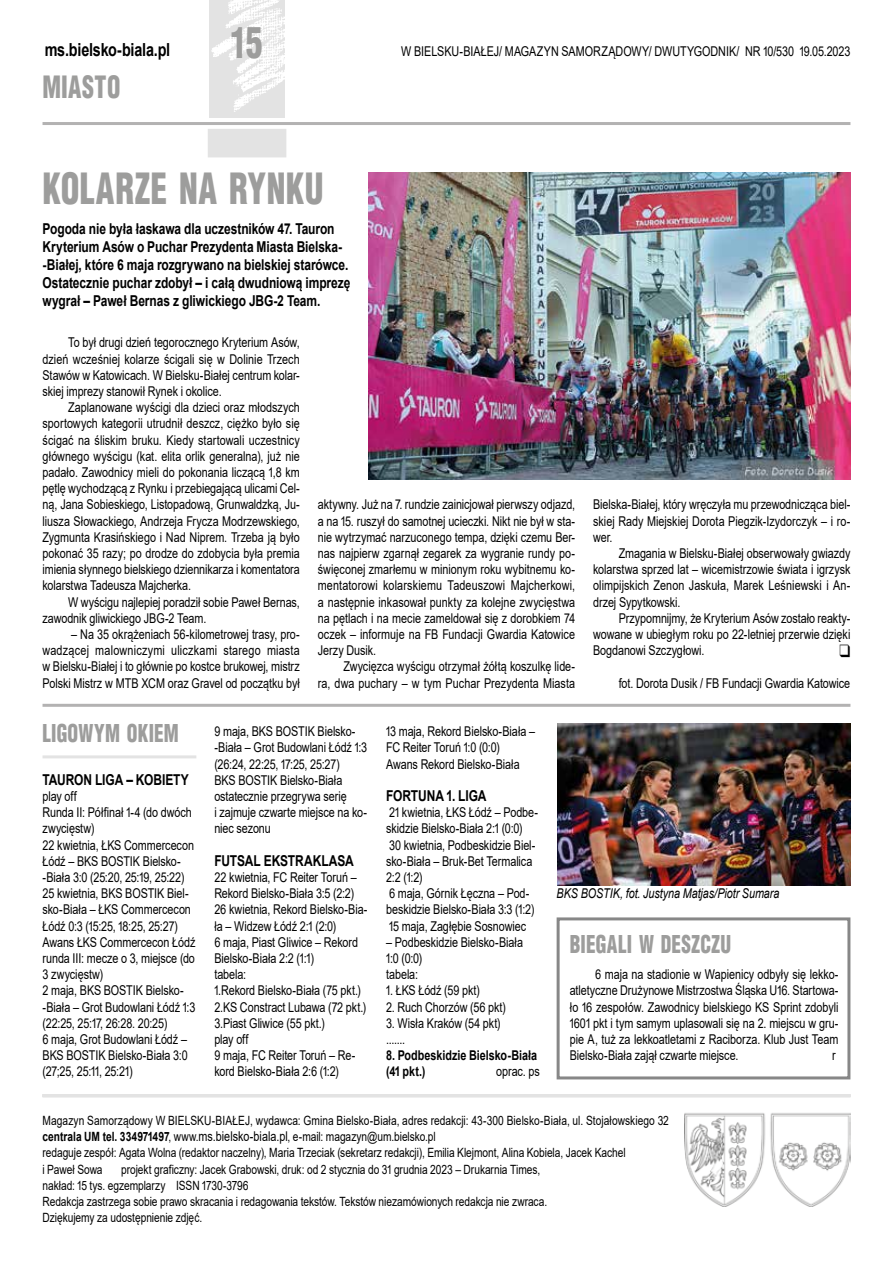
<style>
.page{position:relative;width:893px;height:1263px;background:#fff}
.page>*{position:absolute;margin:0;border:0;box-sizing:border-box;transform-origin:0 0}
.t1{font:900 42px "Switzerland Cond";letter-spacing:.015em;color:#9d9d9c;scale:.8 1}
.t2{font:900 30px "Switzerland Cond";letter-spacing:.02em;color:#9d9d9c;scale:.8 1}
.t3{font:900 24px "Switzerland Cond";letter-spacing:.015em;color:#9d9d9c;scale:.8 1}
.t4{font:700 18px "Arial";letter-spacing:-.015em;color:#000;scale:.8 1}
.t5{font:700 15px/18px "Arial";letter-spacing:-.005em;color:#000;scale:.8 1}
.t6{font:13.5px/16.2px "Arial";letter-spacing:-.005em;color:#000;text-align:justify;scale:.8 1}
.t7{font:italic 13.5px "Arial";letter-spacing:-.005em;color:#000;scale:.8 1}
.t8{font:700 13.5px/16.2px "Arial";color:#000;scale:.8 1}
.t9{font:12.75px/16.2px "Arial";letter-spacing:-.005em;color:#000;scale:.8 1}
.s1{font-weight:700}
.s2{font-size:13.5px}
</style>
<div class="page">
<hr style="left:43px;top:122px;width:807px;height:3px;background:#b3b2b2">
<img style="left:209px;top:0;width:76px;height:117px">
<div style="left:208px;top:129px;width:78px;height:28px;background:#e3e3e3"></div>
<img style="left:684px;top:1113px;width:166px;height:94px">
<hr style="left:43px;top:1094px;width:807px;height:3px;background:#e3e3e3">
<img style="left:369px;top:172px;width:481px;height:308px">
<hr style="left:43px;top:704px;width:807px;height:3px;background:#b3b2b2">
<img style="left:557px;top:723px;width:293px;height:162px">
<div style="left:557px;top:917px;width:293px;height:162px;border:3px solid #878787"></div>
<hr style="left:43px;top:755px;width:153px;height:3px;background:#e3e3e3">
<h3 class="t4" style="left:45px;top:37px;width:158px">ms.bielsko-biala.pl</h3>
<h2 class="t2" style="left:43px;top:68px;width:99px">MIASTO</h2>
<h1 class="t1" style="left:230px;top:16px;width:42px">15</h1>
<h1 class="t1" style="left:43px;top:162px;width:353px">KOLARZE NA RYNKU</h1>
<p class="t5" style="left:43px;top:220px;width:386px">Pogoda nie była łaskawa dla uczestników 47. Tauron Kryterium Asów o Puchar Prezydenta Miasta Bielska--Białej, które 6 maja rozgrywano na bielskiej starówce.<br>Ostatecznie puchar zdobył – i całą dwudniową imprezę wygrał – Paweł Bernas z gliwickiego JBG-2 Team.</p>
<p class="t6" style="left:401px;top:43px;width:563px">W BIELSKU-BIAŁEJ/ MAGAZYN SAMORZĄDOWY/ DWUTYGODNIK/ NR 10/530 19.05.2023</p>
<p class="t6" style="left:43px;top:334px;width:323px;text-indent:26px">To był drugi dzień tegorocznego Kryterium Asów, dzień wcześniej kolarze ścigali się w Dolinie Trzech Stawów w Katowicach. W Bielsku-Białej centrum kolar&shy;skiej imprezy stanowił Rynek i okolice.</p>
<p class="t6" style="left:43px;top:399px;width:323px;text-indent:26px">Zaplanowane wyścigi dla dzieci oraz młodszych sportowych kategorii utrudnił deszcz, ciężko było się ścigać na śliskim bruku. Kiedy startowali uczestnicy głównego wyścigu (kat. elita orlik generalna), już nie padało. Zawodnicy mieli do pokonania liczącą 1,8 km pętlę wychodzącą z Rynku i przebiegającą ulicami Cel&shy;ną, Jana Sobieskiego, Listopadową, Grunwaldzką, Ju&shy;liusza Słowackiego, Andrzeja Frycza Modrzewskiego, Zygmunta Krasińskiego i Nad Niprem. Trzeba ją było pokonać 35 razy; po drodze do zdobycia była premia imienia słynnego bielskiego dziennikarza i komentatora kolarstwa Tadeusza Majcherka.</p>
<p class="t6" style="left:43px;top:594px;width:323px;text-indent:26px">W wyścigu najlepiej poradził sobie Paweł Bernas, zawodnik gliwickiego JBG-2 Team.</p>
<p class="t6" style="left:43px;top:626px;width:323px;text-indent:29px">– Na 35 okrążeniach 56-kilometrowej trasy, pro&shy;wadzącej malowniczymi uliczkami starego miasta w Bielsku-Białej i to głównie po kostce brukowej, mistrz Polski Mistrz w MTB XCM oraz Gravel od początku był</p>
<p class="t6" style="left:318px;top:496px;width:323px">aktywny. Już na 7. rundzie zainicjował pierwszy odjazd, a na 15. ruszył do samotnej ucieczki. Nikt nie był w sta&shy;nie wytrzymać narzuconego tempa, dzięki czemu Ber&shy;nas najpierw zgarnął zegarek za wygranie rundy po&shy;święconej zmarłemu w minionym roku wybitnemu ko&shy;mentatorowi kolarskiemu Tadeuszowi Majcherkowi, a następnie inkasował punkty za kolejne zwycięstwa na pętlach i na mecie zameldował się z dorobkiem 74 oczek – informuje na FB Fundacji Gwardia Katowice Jerzy Dusik.</p>
<p class="t6" style="left:318px;top:658px;width:323px;text-align:right">Zwycięzca wyścigu otrzymał żółtą koszulkę lide-<br>ra, dwa puchary – w tym Puchar Prezydenta Miasta</p>
<p class="t6" style="left:593px;top:496px;width:323px">Bielska-Białej, który wręczyła mu przewodnicząca biel&shy;skiej Rady Miejskiej Dorota Piegzik-Izydorczyk – i ro&shy;wer.</p>
<p class="t6" style="left:593px;top:545px;width:323px;text-indent:26px">Zmagania w Bielsku-Białej obserwowały gwiazdy kolarstwa sprzed lat – wicemistrzowie świata i igrzysk olimpijskich Zenon Jaskuła, Marek Leśniewski i An&shy;drzej Sypytkowski.</p>
<p class="t6" style="left:593px;top:610px;width:323px;text-indent:26px">Przypomnijmy, że Kryterium Asów zostało reakty&shy;wowane w ubiegłym roku po 22-letniej przerwie dzięki Bogdanowi Szczygłowi.</p>
<p class="t6" style="left:619px;top:675px;width:291px">fot. Dorota Dusik / FB Fundacji Gwardia Katowice</p>
<h3 class="t3" style="left:43px;top:718px;width:172px">LIGOWYM OKIEM</h3>
<p class="t5" style="left:43px;top:771px;width:184px">TAURON LIGA – KOBIETY</p>
<p class="t6" style="left:43px;top:788px;width:193px;text-align:left">play off<br>Runda II: Półfinał 1-4 (do dwóch zwycięstw)<br>22 kwietnia, ŁKS Commercecon<br>Łódź – BKS BOSTIK Bielsko--Biała 3:0 (25:20, 25:19, 25:22)<br>25 kwietnia, BKS BOSTIK Biel&shy;sko-Biała – ŁKS Commercecon<br>Łódź 0:3 (15:25, 18:25, 25:27)<br>Awans ŁKS Commercecon Łódź runda III: mecze o 3, miejsce (do<br>3 zwycięstw)<br>2 maja, BKS BOSTIK Bielsko--Biała – Grot Budowlani Łódź 1:3 (22:25, 25:17, 26:28. 20:25)<br>6 maja, Grot Budowlani Łódź –<br>BKS BOSTIK Bielsko-Biała 3:0 (27;25, 25:11, 25:21)</p>
<p class="t6" style="left:214px;top:723px;width:193px;text-align:left">9 maja, BKS BOSTIK Bielsko--Biała – Grot Budowlani Łódź 1:3 (26:24, 22:25, 17:25, 25:27)<br>BKS BOSTIK Bielsko-Biała ostatecznie przegrywa serię<br>i zajmuje czwarte miejsce na ko&shy;niec sezonu</p>
<p class="t5" style="left:214px;top:852px;width:176px">FUTSAL EKSTRAKLASA</p>
<p class="t6" style="left:214px;top:869px;width:193px;text-align:left">22 kwietnia, FC Reiter Toruń –<br>Rekord Bielsko-Biała 3:5 (2:2)<br>26 kwietnia, Rekord Bielsko-Bia&shy;ła – Widzew Łódź 2:1 (2:0)<br>6 maja, Piast Gliwice – Rekord<br>Bielsko-Biała 2:2 (1:1)<br>tabela:<br>1.Rekord Bielsko-Biała (75 pkt.)<br>2.KS Constract Lubawa (72 pkt.)<br>3.Piast Gliwice (55 pkt.)<br>play off<br>9 maja, FC Reiter Toruń – Re&shy;kord Bielsko-Biała 2:6 (1:2)</p>
<p class="t6" style="left:386px;top:723px;width:188px;text-align:left">13 maja, Rekord Bielsko-Biała –<br>FC Reiter Toruń 1:0 (0:0)<br>Awans Rekord Bielsko-Biała</p>
<p class="t5" style="left:386px;top:787px;width:127px">FORTUNA 1. LIGA</p>
<p class="t6" style="left:386px;top:804px;width:191px;text-align:left">21 kwietnia, ŁKS Łódź – Podbe&shy;skidzie Bielsko-Biała 2:1 (0:0)<br>30 kwietnia, Podbeskidzie Biel&shy;sko-Biała – Bruk-Bet Termalica<br>2:2 (1:2)<br>6 maja, Górnik Łęczna – Pod&shy;beskidzie Bielsko-Biała 3:3 (1:2)<br>15 maja, Zagłębie Sosnowiec</p>
<p class="t6" style="left:386px;top:934px;width:173px;text-align:left">– Podbeskidzie Bielsko-Biała<br>1:0 (0:0)<br>tabela:</p>
<p class="t6" style="left:386px;top:982px;width:118px">1. ŁKS Łódź (59 pkt)</p>
<p class="t6" style="left:386px;top:999px;width:151px">2. Ruch Chorzów (56 pkt)</p>
<p class="t6" style="left:386px;top:1015px;width:144px">3. Wisła Kraków (54 pkt) .......</p>
<p class="t8" style="left:386px;top:1047px;width:190px">8. Podbeskidzie Bielsko-Biała (41 pkt.)</p>
<p class="t6" style="left:496px;top:1063px;width:56px">oprac. ps</p>
<p class="t7" style="left:557px;top:885px;width:280px">BKS BOSTIK, fot. Justyna Matjas/Piotr Sumara</p>
<h3 class="t3" style="left:570px;top:928px;width:203px">BIEGALI W DESZCZU</h3>
<p class="t6" style="left:570px;top:966px;width:337px;text-indent:26px">6 maja na stadionie w Wapienicy odbyły się lekko&shy;atletyczne Drużynowe Mistrzostwa Śląska U16. Startowa&shy;ło 16 zespołów. Zawodnicy bielskiego KS Sprint zdobyli 1601 pkt i tym samym uplasowali się na 2. miejscu w gru&shy;pie A, tuż za lekkoatletami z Raciborza. Klub Just Team Bielsko-Biała zajął czwarte miejsce.</p>
<p class="t6" style="left:832px;top:1047px;width:6px">r</p>
<p class="t9" style="left:43px;top:1112px;width:785px">Magazyn Samorządowy W BIELSKU-BIAŁEJ, wydawca: Gmina Bielsko-Biała, adres redakcji: 43-300 Bielsko-Biała, ul. Stojałowskiego 32 <span class="s1">centrala UM tel. 334971497</span>, www.<span class="s2">ms.bielsko-biala.pl</span>, e-mail: magazyn@um.bielsko.pl<br>redaguje zespół: Agata Wolna (redaktor naczelny), Maria Trzeciak (sekretarz redakcji), Emilia Klejmont, Alina Kobiela, Jacek Kachel<br>i Paweł Sowa</p>
<p class="t9" style="left:43px;top:1161px;width:632px;text-indent:79px">projekt graficzny: Jacek Grabowski, druk: od 2 stycznia do 31 grudnia 2023 – Drukarnia Times, nakład: 15 tys. egzemplarzy ISSN 1730-3796<br>Redakcja zastrzega sobie prawo skracania i redagowania tekstów. Tekstów niezamówionych redakcja nie zwraca.<br>Dziękujemy za udostępnienie zdjęć.</p>
</div>
